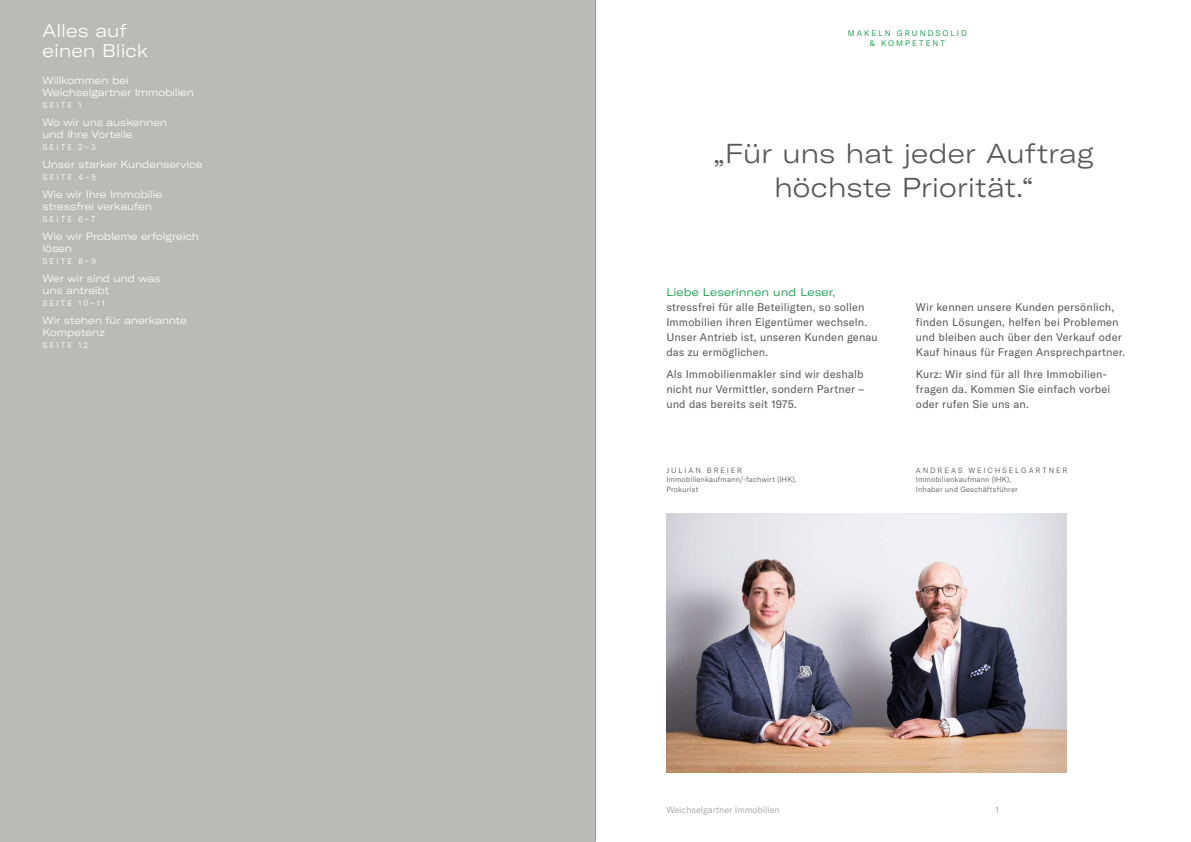
<style>
.page{position:relative;width:1191px;height:842px;background:#fff}
.page>*{position:absolute;margin:0;border:0;box-sizing:border-box;transform-origin:0 0}
.t1{font:300 expanded 27px/34px "GT America";letter-spacing:-.005em;color:#575756;text-align:center}
.t2{font:300 expanded 18px/20px "GT America";color:#fff}
.t3{font:11px/15px "GT America";letter-spacing:.015em;color:#575756}
.t4{font:300 expanded 11px "GT America";letter-spacing:.01em;color:#00933a}
.t5{font:300 expanded 10.4px/12px "GT America";letter-spacing:-.01em;color:#fff}
.t6{font:300 9px "GT America";color:#9d9d9c}
.t7{font:300 8px "GT America";letter-spacing:.255em;color:#fff}
.t8{font:300 8px/10px "GT America";letter-spacing:.255em;color:#00933a;text-align:center}
.t9{font:300 7.5px/9.5px "GT America";letter-spacing:.02em;color:#575756}
</style>
<div class="page">
<div style="left:0;top:0;width:595px;height:842px;background:#babab9"></div>
<img style="left:666px;top:513px;width:400px;height:259px">
<hr style="left:595px;top:0;width:1px;height:841px;background:#999898">
<h2 class="t2" style="left:43px;top:21px;width:107px">Alles auf einen Blick</h2>
<p class="t8" style="left:848px;top:28px;width:121px">MAKELN GRUNDSOLID &amp; KOMPETENT</p>
<p class="t5" style="left:43px;top:75px;width:153px">Willkommen bei<br>Weichselgartner Immobilien</p>
<p class="t7" style="left:43px;top:101px;width:40px">SEITE 1</p>
<p class="t5" style="left:43px;top:117px;width:126px">Wo wir uns auskennen und Ihre Vorteile</p>
<p class="t7" style="left:43px;top:143px;width:55px">SEITE 2–3</p>
<p class="t5" style="left:43px;top:159px;width:161px">Unser starker Kundenservice</p>
<p class="t7" style="left:43px;top:173px;width:55px">SEITE 4–5</p>
<p class="t5" style="left:43px;top:189px;width:121px">Wie wir Ihre Immobilie stressfrei verkaufen</p>
<p class="t7" style="left:43px;top:215px;width:54px">SEITE 6–7</p>
<p class="t5" style="left:43px;top:231px;width:158px">Wie wir Probleme erfolgreich lösen</p>
<p class="t7" style="left:43px;top:257px;width:55px">SEITE 8–9</p>
<p class="t5" style="left:43px;top:273px;width:119px">Wer wir sind und was uns antreibt</p>
<p class="t7" style="left:43px;top:299px;width:64px">SEITE 10–11</p>
<p class="t5" style="left:43px;top:315px;width:146px">Wir stehen für anerkannte<br>Kompetenz</p>
<p class="t7" style="left:43px;top:341px;width:47px">SEITE 12</p>
<h1 class="t1" style="left:713px;top:137px;width:382px">„Für uns hat jeder Auftrag höchste Priorität.“</h1>
<p class="t4" style="left:666px;top:285px;width:171px">Liebe Leserinnen und Leser,</p>
<p class="t3" style="left:666px;top:299px;width:213px">stressfrei für alle Beteiligten, so sollen Immobilien ihren Eigentümer wechseln.<br>Unser Antrieb ist, unseren Kunden genau das zu ermöglichen.</p>
<p class="t3" style="left:666px;top:367px;width:199px;text-align:justify">Als Immobilienmakler sind wir deshalb nicht nur Vermittler, sondern Partner – und das bereits seit 1975.</p>
<p class="t9" style="left:666px;top:465px;width:132px">JULIAN BREIER<br>Immobilienkaufmann/-fachwirt (IHK),<br>Prokurist</p>
<p class="t3" style="left:916px;top:299px;width:211px">Wir kennen unsere Kunden persönlich, finden Lösungen, helfen bei Problemen und bleiben auch über den Verkauf oder Kauf hinaus für Fragen Ansprechpartner.</p>
<p class="t3" style="left:916px;top:367px;width:196px">Kurz: Wir sind für all Ihre Immobilien&shy;fragen da. Kommen Sie einfach vorbei oder rufen Sie uns an.</p>
<p class="t9" style="left:916px;top:465px;width:153px">ANDREAS WEICHSELGARTNER<br>Immobilienkaufmann (IHK),<br>Inhaber und Geschäftsführer</p>
<p class="t6" style="left:666px;top:804px;width:115px">Weichselgartner Immobilien</p>
<p class="t6" style="left:995px;top:804px;width:5px">1</p>
</div>
